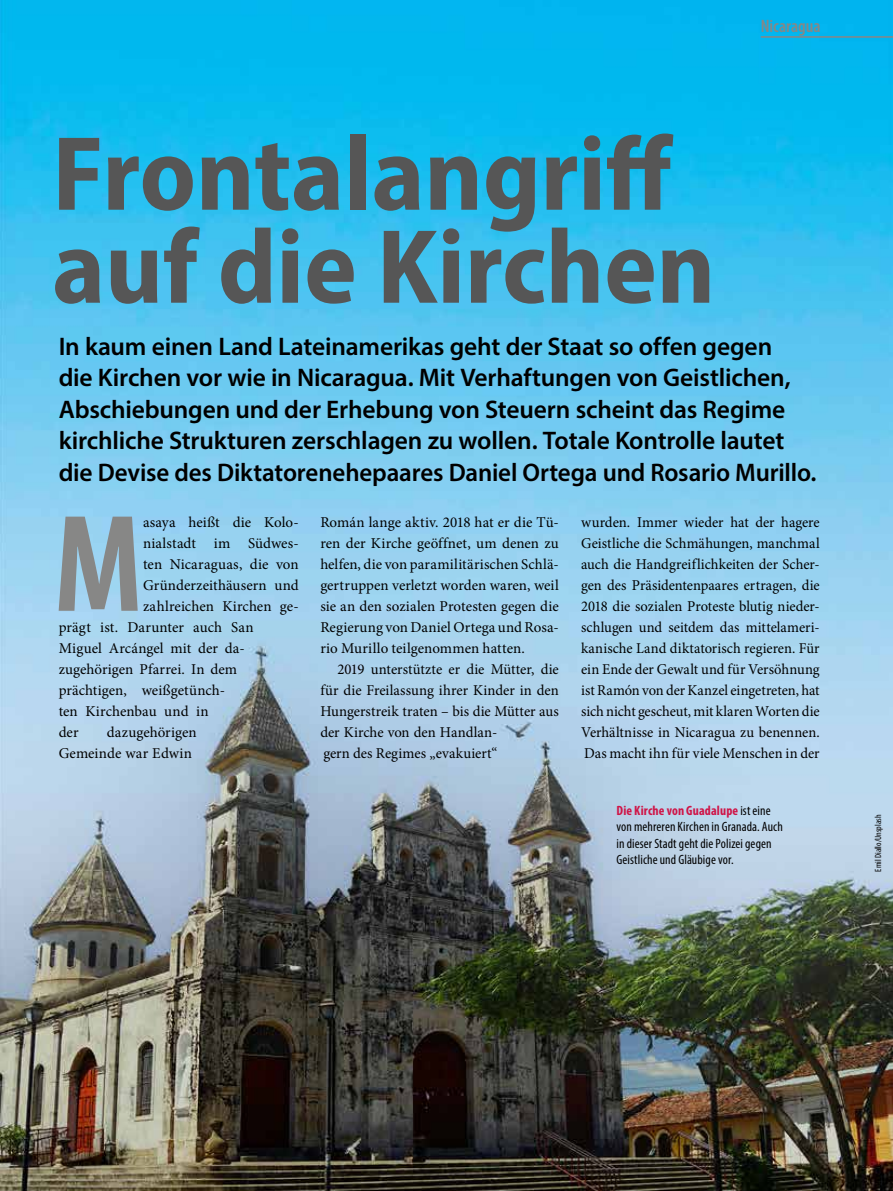
<style>
.page{position:relative;width:893px;height:1191px;background:#fff}
.page>*{position:absolute;margin:0;border:0;box-sizing:border-box;transform-origin:0 0}
.t1{font:700 condensed 139.65px "Myriad Pro";color:#878786}
.t2{font:700 semi-condensed 106.5px/93px "Myriad Pro";color:#565656}
.t3{font:600 25.5px/31.5px "Myriad Pro";letter-spacing:-.005em;color:#000}
.t4{font:600 condensed 18px "Myriad Pro";color:#878786}
.t5{font:15px/21px "Minion Pro";color:#000;text-align:justify}
.t6{font:condensed 13.5px/16.5px "Myriad Pro";letter-spacing:.005em;color:#000}
.t7{font:condensed 9px "Myriad Pro";color:#000}
.s1{font-weight:700;color:#cf1447}
</style>
<div class="page">
<img style="left:0;top:0;width:893px;height:1191px">
<hr style="left:761px;top:36px;width:132px;height:2px;background:#878786">
<h2 class="t2" style="left:52px;top:124px;width:664px">Frontalangriff auf die Kirchen</h2>
<p class="t4" style="left:761px;top:15px;width:61px">Nicaragua</p>
<p class="t3" style="left:59px;top:330px;width:759px">In kaum einen Land Lateinamerikas geht der Staat so offen gegen<br>die Kirchen vor wie in Nicaragua. Mit Verhaftungen von Geistlichen, Abschiebungen und der Erhebung von Steuern scheint das Regime kirchliche Strukturen zerschlagen zu wollen. Totale Kontrolle lautet die Devise des Diktatorenehepaares Daniel Ortega und Rosario Murillo.</p>
<h1 class="t1" style="left:54px;top:477px;width:90px">M</h1>
<p class="t5" style="left:143px;top:511px;width:157px">asaya heißt die Kolo-</p>
<p class="t5" style="left:143px;top:532px;width:157px">nialstadt im Südwes-</p>
<p class="t5" style="left:143px;top:553px;width:157px">ten Nicaraguas, die von</p>
<p class="t5" style="left:143px;top:574px;width:157px">Gründerzeithäusern und</p>
<p class="t5" style="left:143px;top:595px;width:157px">zahlreichen Kirchen ge-</p>
<p class="t5" style="left:59px;top:616px;width:197px">prägt ist. Darunter auch San</p>
<p class="t5" style="left:59px;top:637px;width:187px">Miguel Arcángel mit der da-</p>
<p class="t5" style="left:59px;top:658px;width:180px">zugehörigen Pfarrei. In dem</p>
<p class="t5" style="left:59px;top:679px;width:168px">prächtigen, weißgetünch-</p>
<p class="t5" style="left:59px;top:700px;width:152px">ten Kirchenbau und in</p>
<p class="t5" style="left:59px;top:721px;width:21px">der</p>
<p class="t5" style="left:59px;top:721px;width:139px;text-align:right">dazugehörigen<br>Gemeinde war Edwin</p>
<p class="t5" style="left:320px;top:511px;width:240px">Román lange aktiv. 2018 hat er die Tü&shy;ren der Kirche geöffnet, um denen zu helfen, die von paramilitärischen Schlä&shy;gertruppen verletzt worden waren, weil sie an den sozialen Protesten gegen die Regierung von Daniel Ortega und Rosa&shy;rio Murillo teilgenommen hatten.</p>
<p class="t5" style="left:320px;top:658px;width:240px;text-align:left;text-indent:17px">2019 unterstützte er die Mütter, die für die Freilassung ihrer Kinder in den Hungerstreik traten – bis die Mütter aus der Kirche von den Handlan-<br>gern des Regimes „evakuiert“</p>
<p class="t5" style="left:581px;top:511px;width:240px">wurden. Immer wieder hat der hagere Geistliche die Schmähungen, manchmal auch die Handgreiflichkeiten der Scher&shy;gen des Präsidentenpaares ertragen, die 2018 die sozialen Proteste blutig nieder&shy;schlugen und seitdem das mittelameri&shy;kanische Land diktatorisch regieren. Für ein Ende der Gewalt und für Versöhnung ist Ramón von der Kanzel eingetreten, hat sich nicht gescheut, mit klaren Worten die Verhältnisse in Nicaragua zu benennen.<br>Das macht ihn für viele Menschen in der</p>
<p class="t6" style="left:617px;top:802px;width:168px"><span class="s1">Die Kirche von Guadalupe</span> ist eine von mehreren Kirchen in Granada. Auch in dieser Stadt geht die Polizei gegen Geistliche und Gläubige vor.</p>
<p class="t7" style="left:873px;top:871px;width:58px;rotate:-90deg">Emil Diallo/Unsplash</p>
</div>
